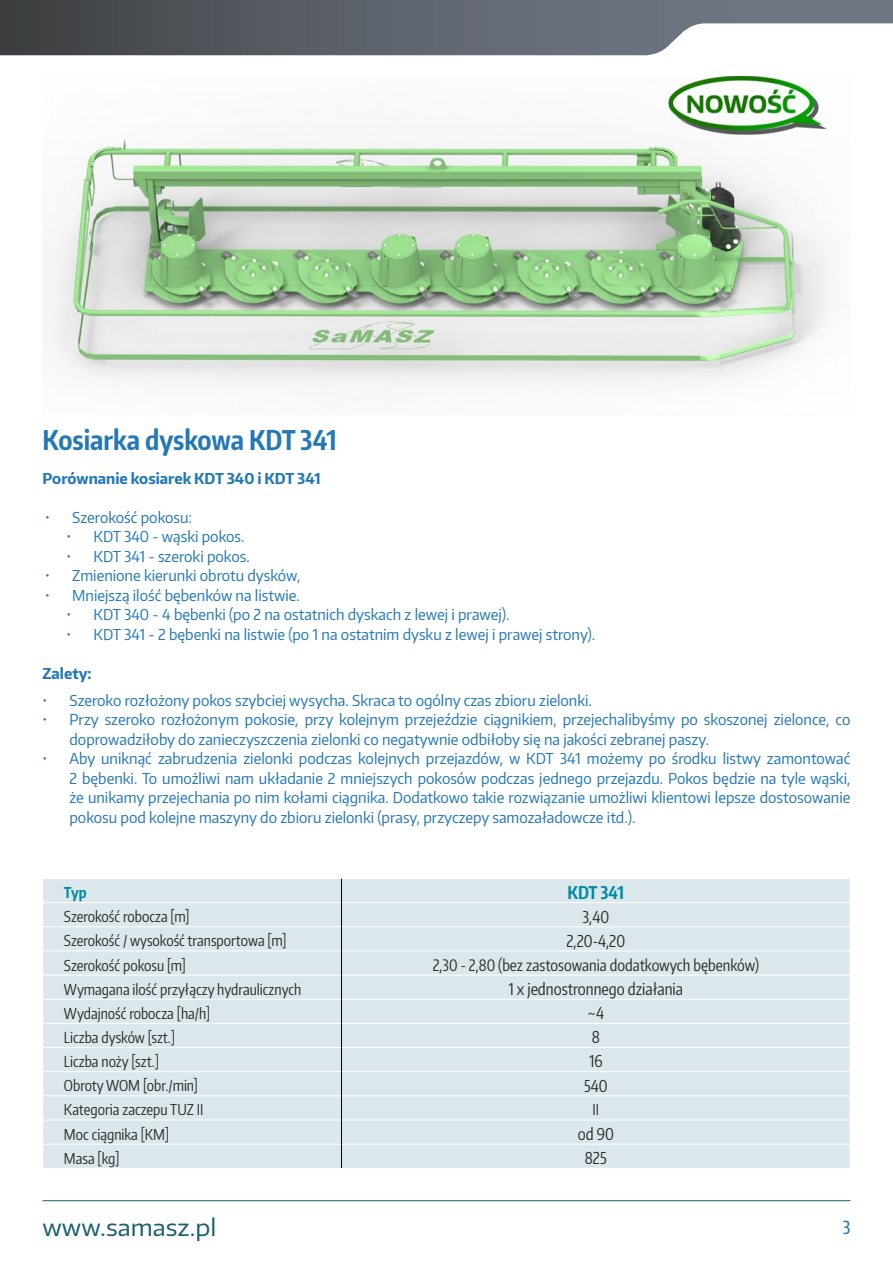
<style>
.page{position:relative;width:893px;height:1263px;background:#fff}
.page>*{position:absolute;margin:0;border:0;box-sizing:border-box;transform-origin:0 0}
.t1{font:700 27.15px "Encode Sans Compressed";color:#2478b6}
.t2{font:23.25px "Encode Sans Wide";color:#1b606f}
.t3{font:500 18px "Encode Sans Compressed";color:#2478b6}
.t4{font:700 17.55px "Encode Sans Compressed";letter-spacing:-.01em;color:#008ca2}
.t5{font:16.35px "Encode Sans Compressed";color:#282827}
.t6{font:15.75px "Encode Sans Compressed";color:#282827}
.t7{font:15px/19.5px "Encode Sans Narrow";color:#2478b6}
.t8{font:15px "Encode Sans Compressed";color:#282827}
.t9{font:700 15px "Encode Sans Narrow";color:#2478b6}
.t10{font:700 15px "Encode Sans Compressed";color:#008ca2}
</style>
<div class="page">
<div style="left:43px;top:879px;width:807px;height:289px;background:#dce7ec"></div>
<hr style="left:43px;top:902px;width:298px;height:1px;background:#fff">
<hr style="left:43px;top:926px;width:298px;height:1px;background:#fff">
<hr style="left:43px;top:951px;width:298px;height:1px;background:#fff">
<hr style="left:43px;top:975px;width:298px;height:1px;background:#fff">
<hr style="left:43px;top:999px;width:298px;height:1px;background:#fff">
<hr style="left:43px;top:1023px;width:298px;height:1px;background:#fff">
<hr style="left:43px;top:1047px;width:298px;height:1px;background:#fff">
<hr style="left:43px;top:1071px;width:298px;height:1px;background:#fff">
<hr style="left:43px;top:1095px;width:298px;height:1px;background:#fff">
<hr style="left:43px;top:1120px;width:298px;height:1px;background:#fff">
<hr style="left:43px;top:1144px;width:298px;height:1px;background:#fff">
<hr style="left:342px;top:902px;width:508px;height:1px;background:#fff">
<hr style="left:342px;top:926px;width:508px;height:1px;background:#fff">
<hr style="left:342px;top:950px;width:508px;height:1px;background:#fff">
<hr style="left:342px;top:975px;width:508px;height:1px;background:#fff">
<hr style="left:342px;top:999px;width:508px;height:1px;background:#fff">
<hr style="left:342px;top:1023px;width:508px;height:1px;background:#fff">
<hr style="left:342px;top:1047px;width:508px;height:1px;background:#fff">
<hr style="left:342px;top:1071px;width:508px;height:1px;background:#fff">
<hr style="left:342px;top:1095px;width:508px;height:1px;background:#fff">
<hr style="left:342px;top:1120px;width:508px;height:1px;background:#fff">
<hr style="left:342px;top:1144px;width:508px;height:1px;background:#fff">
<svg style="left:341px;top:879px;width:1px;height:289px"></svg>
<img style="left:49px;top:138px;width:780px;height:248px">
<img style="left:663px;top:75px;width:166px;height:65px">
<svg style="left:0;top:0;width:893px;height:55px"></svg>
<hr style="left:43px;top:1200px;width:807px;height:1px;background:#1b606f">
<h1 class="t1" style="left:43px;top:422px;width:296px">Kosiarka dyskowa KDT 341</h1>
<p class="t9" style="left:43px;top:468px;width:280px">Porównanie kosiarek KDT 340 i KDT 341</p>
<p class="t7" style="left:45px;top:507px;width:148px">• Szerokość pokosu:</p>
<p class="t7" style="left:67px;top:527px;width:179px">• KDT 340 - wąski pokos.</p>
<p class="t7" style="left:67px;top:546px;width:185px">• KDT 341 - szeroki pokos.</p>
<p class="t7" style="left:45px;top:566px;width:257px">• Zmienione kierunki obrotu dysków,</p>
<p class="t7" style="left:45px;top:585px;width:256px">• Mniejszą ilość bębenków na listwie.</p>
<p class="t7" style="left:67px;top:605px;width:444px">• KDT 340 - 4 bębenki (po 2 na ostatnich dyskach z lewej i prawej).</p>
<p class="t7" style="left:67px;top:624px;width:530px">• KDT 341 - 2 bębenki na listwie (po 1 na ostatnim dysku z lewej i prawej strony).</p>
<p class="t9" style="left:43px;top:663px;width:51px">Zalety:</p>
<p class="t7" style="left:43px;top:690px;width:551px">• Szeroko rozłożony pokos szybciej wysycha. Skraca to ogólny czas zbioru zielonki.</p>
<p class="t7" style="left:70px;top:710px;width:782px;text-indent:-27px">• Przy szeroko rozłożonym pokosie, przy kolejnym przejeździe ciągnikiem, przejechalibyśmy po skoszonej zielonce, co doprowadziłoby do zanieczyszczenia zielonki co negatywnie odbiłoby się na jakości zebranej paszy.</p>
<p class="t7" style="left:70px;top:749px;width:782px;text-align:justify;text-indent:-27px">• Aby uniknąć zabrudzenia zielonki podczas kolejnych przejazdów, w KDT 341 możemy po środku listwy zamontować 2 bębenki. To umożliwi nam układanie 2 mniejszych pokosów podczas jednego przejazdu. Pokos będzie na tyle wąski, że unikamy przejechania po nim kołami ciągnika. Dodatkowo takie rozwiązanie umożliwi klientowi lepsze dostosowanie pokosu pod kolejne maszyny do zbioru zielonki (prasy, przyczepy samozaładowcze itd.).</p>
<p class="t10" style="left:64px;top:882px;width:24px">Typ</p>
<p class="t4" style="left:567px;top:881px;width:58px">KDT 341</p>
<p class="t8" style="left:64px;top:907px;width:127px">Szerokość robocza [m]</p>
<p class="t5" style="left:582px;top:906px;width:28px">3,40</p>
<p class="t8" style="left:64px;top:931px;width:224px">Szerokość / wysokość transportowa [m]</p>
<p class="t5" style="left:566px;top:930px;width:60px">2,20-4,20</p>
<p class="t8" style="left:64px;top:955px;width:124px">Szerokość pokosu [m]</p>
<p class="t6" style="left:433px;top:954px;width:328px">2,30 - 2,80 (bez zastosowania dodatkowych bębenków)</p>
<p class="t8" style="left:64px;top:979px;width:239px">Wymagana ilość przyłączy hydraulicznych</p>
<p class="t5" style="left:508px;top:978px;width:176px">1 x jednostronnego działania</p>
<p class="t8" style="left:64px;top:1003px;width:148px">Wydajność robocza [ha/h]</p>
<p class="t5" style="left:588px;top:1002px;width:18px">~4</p>
<p class="t8" style="left:64px;top:1027px;width:113px">Liczba dysków [szt.]</p>
<p class="t5" style="left:592px;top:1026px;width:10px">8</p>
<p class="t8" style="left:64px;top:1052px;width:97px">Liczba noży [szt.]</p>
<p class="t5" style="left:589px;top:1050px;width:15px">16</p>
<p class="t8" style="left:64px;top:1076px;width:135px">Obroty WOM [obr./min]</p>
<p class="t5" style="left:584px;top:1075px;width:25px">540</p>
<p class="t8" style="left:64px;top:1100px;width:141px">Kategoria zaczepu TUZ II</p>
<p class="t8" style="left:592px;top:1100px;width:8px">II</p>
<p class="t8" style="left:64px;top:1124px;width:107px">Moc ciągnika [KM]</p>
<p class="t5" style="left:578px;top:1123px;width:38px">od 90</p>
<p class="t8" style="left:64px;top:1148px;width:57px">Masa [kg]</p>
<p class="t5" style="left:585px;top:1147px;width:23px">825</p>
<h2 class="t2" style="left:43px;top:1212px;width:176px">www.samasz.pl</h2>
<p class="t3" style="left:843px;top:1216px;width:9px">3</p>
</div>
